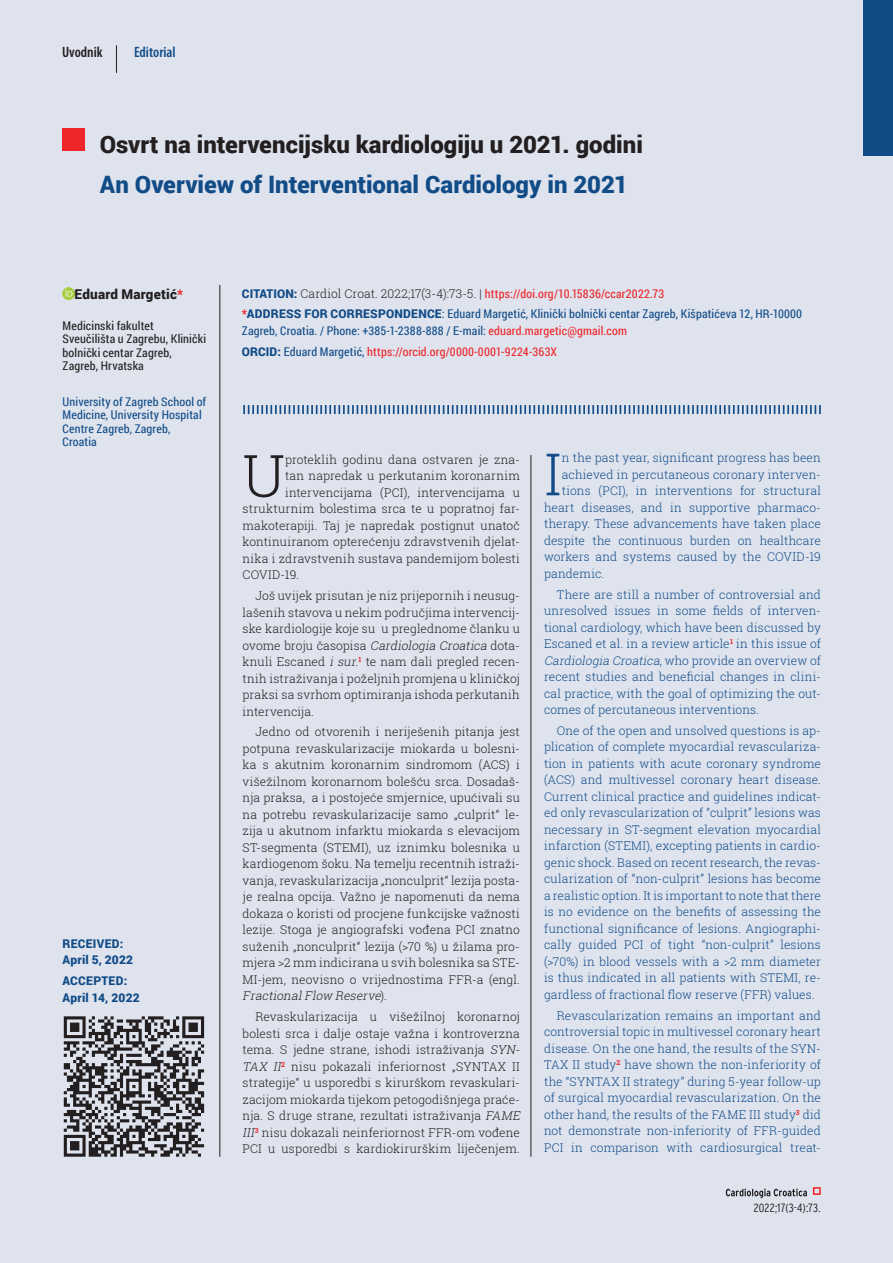
<style>
.page{position:relative;width:893px;height:1263px;background:#dee3ee}
.page>*{position:absolute;margin:0;border:0;box-sizing:border-box;transform-origin:0 0}
.t1{font:300 58.35px "Roboto Slab";color:#231f20}
.t2{font:300 58.35px "Roboto Slab";color:#124c87}
.t3{font:900 24px "Roboto";color:#231f20}
.t4{font:900 24px "Roboto";color:#124c87}
.t5{font:600 condensed 15px "Myriad Pro";color:#124c87}
.t6{font:600 condensed 15px "Myriad Pro";color:#231f20}
.t7{font:900 13.5px "Roboto";letter-spacing:.015em;color:#231f20}
.t8{font:300 12px/16.5px "Roboto Slab";letter-spacing:.01em;color:#124c87;text-align:justify}
.t9{font:300 12px/16.5px "Roboto Slab";letter-spacing:.01em;color:#231f20}
.t10{font:12px/13.5px "Roboto Condensed";letter-spacing:.015em;color:#124c87}
.t11{font:12px "Roboto Condensed";letter-spacing:.015em;color:#ee2629}
.t12{font:12px/13.5px "Roboto Condensed";letter-spacing:.015em;color:#231f20}
.t13{font:900 12px/16.5px "Roboto";letter-spacing:.02em;color:#124c87}
.t14{font:300 condensed 12px "Interstate";letter-spacing:.015em;color:#231f20}
.s1{color:#ee2629}
.s2{font-family:"Roboto";font-weight:900;color:#124c87}
.s3{font-family:"Roboto Slab";font-weight:300;color:#231f20}
.s4{font-family:"Roboto";font-weight:900}
.s5{font-family:"Roboto"}
.s6{color:#124c87}
.s7{font-style:italic}
</style>
<div class="page">
<div style="left:863px;top:0;width:30px;height:155px;background:#124c87"></div>
<div style="left:62px;top:128px;width:23px;height:22px;background:#ee2629"></div>
<hr style="left:220px;top:285px;width:1px;height:872px;background:#231f20">
<svg style="left:63px;top:287px;width:12px;height:12px"></svg>
<svg style="left:116px;top:45px;width:1px;height:28px"></svg>
<svg style="left:726px;top:1188px;width:81px;height:10px"></svg>
<div style="left:813px;top:1187px;width:8px;height:8px;border:2px solid #ee2629"></div>
<svg style="left:243px;top:405px;width:578px;height:9px"></svg>
<hr style="left:531px;top:455px;width:1px;height:702px;background:#231f20">
<svg style="left:64px;top:1016px;width:140px;height:141px"></svg>
<p class="t6" style="left:62px;top:44px;width:42px">Uvodnik</p>
<p class="t5" style="left:134px;top:44px;width:43px">Editorial</p>
<h2 class="t3" style="left:100px;top:127px;width:545px">Osvrt na intervencijsku kardiologiju u 2021. godini</h2>
<h2 class="t4" style="left:100px;top:167px;width:530px">An Overview of Interventional Cardiology in 2021</h2>
<p class="t7" style="left:75px;top:285px;width:110px">Eduard Margetić<span class="s1">*</span></p>
<p class="t12" style="left:63px;top:318px;width:145px">Medicinski fakultet<br>Sveučilišta u Zagrebu, Klinički bolnički centar Zagreb,<br>Zagreb, Hrvatska</p>
<p class="t10" style="left:63px;top:394px;width:145px">University of Zagreb School of<br>Medicine, University Hospital<br>Centre Zagreb, Zagreb,<br>Croatia</p>
<p class="t13" style="left:63px;top:935px;width:72px">Received:<br>April 5, 2022</p>
<p class="t13" style="left:63px;top:972px;width:79px">Accepted:<br>April 14, 2022</p>
<p class="t11" style="left:242px;top:285px;width:424px"><span class="s2">CITATION:</span> <span class="s3">Cardiol Croat. 2022;17(3-4):73-5. |</span> https://doi.org/10.15836/ccar2022.73</p>
<p class="t13" style="left:242px;top:305px;width:98px"><span class="s1">*</span>Address for corr</p>
<p class="t10" style="left:242px;top:305px;width:562px;line-height:16.5px;text-indent:121px"><span class="s4">espondence</span><span class="s5">:</span> Eduard Margetić, Klinički bolnički centar Zagreb, Kišpatićeva 12, HR-10000<br>Zagreb, Croatia. / Phone: +385-1-2388-888 / E-mail: <span class="s1">eduard.margetic@gmail.com</span></p>
<p class="t11" style="left:242px;top:343px;width:317px"><span class="s2">ORCID:</span> <span class="s6">Eduard Margetić,</span> https://orcid.org/0000-0001-9224-363X</p>
<h1 class="t1" style="left:243px;top:436px;width:44px">U</h1>
<p class="t9" style="left:285px;top:451px;width:236px">proteklih godinu dana ostvaren je zna-</p>
<p class="t9" style="left:285px;top:467px;width:236px">tan napredak u perkutanim koronarnim</p>
<p class="t9" style="left:285px;top:484px;width:236px">intervencijama (PCI), intervencijama u</p>
<p class="t9" style="left:243px;top:500px;width:279px">strukturnim bolestima srca te u popratnoj far-</p>
<p class="t9" style="left:243px;top:517px;width:279px">makoterapiji. Taj je napredak postignut unatoč</p>
<p class="t9" style="left:243px;top:533px;width:279px">kontinuiranom opterećenju zdravstvenih djelat-</p>
<p class="t9" style="left:243px;top:550px;width:279px">nika i zdravstvenih sustava pandemijom bolesti</p>
<p class="t9" style="left:243px;top:566px;width:58px">COVID-19.</p>
<p class="t9" style="left:243px;top:587px;width:279px;text-indent:13px">Još uvijek prisutan je niz prijepornih i neusug&shy;lašenih stavova u nekim područjima intervencij&shy;ske kardiologije koje su u preglednome članku u ovome broju časopisa <span class="s7">Cardiologia Croatica</span>dota&shy;knuli Escaned <span class="s7">i sur.</span><sup>1</sup> te nam dali pregled recen&shy;tnih istraživanja i poželjnih promjena u kliničkoj praksi sa svrhom optimiranja ishoda perkutanih intervencija.</p>
<p class="t9" style="left:243px;top:723px;width:279px;text-align:justify;text-indent:13px">Jedno od otvorenih i neriješenih pitanja jest potpuna revaskularizacije miokarda u bolesni&shy;ka s akutnim koronarnim sindromom (ACS) i višežilnom koronarnom bolešću srca. Dosadaš&shy;nja praksa, a i postojeće smjernice, upućivali su na potrebu revaskularizacije samo „culprit“ le&shy;zija u akutnom infarktu miokarda s elevacijom ST-segmenta (STEMI), uz iznimku bolesnika u kardiogenom šoku. Na temelju recentnih istraži&shy;vanja, revaskularizacija „nonculprit“ lezija posta&shy;je realna opcija. Važno je napomenuti da nema dokaza o koristi od procjene funkcijske važnosti lezije. Stoga je angiografski vođena PCI znatno suženih „nonculprit“ lezija (&gt;70 %) u žilama pro&shy;mjera &gt;2 mm indicirana u svih bolesnika sa STE-MI-jem, neovisno o vrijednostima FFR-a (engl.<br><span class="s7">FractionalFlow Reserve</span>) .</p>
<p class="t9" style="left:243px;top:1008px;width:282px;text-indent:13px">Revaskularizacija u višežilnoj koronarnoj bolesti srca i dalje ostaje važna i kontroverzna tema. S jedne strane, ishodi istraživanja <span class="s7">SYN-TAX II</span><sup>2</sup> nisu pokazali inferiornost „SYNTAX II strategije“ u usporedbi s kirurškom revaskulari&shy;zacijom miokarda tijekom petogodišnjega praće&shy;nja. S druge strane, rezultati istraživanja <span class="s7">FAME III</span><sup>3</sup> nisu dokazali neinferiornost FFR-om vođene PCI u usporedbi s kardiokirurškim liječenjem.</p>
<h1 class="t2" style="left:544px;top:434px;width:19px">I</h1>
<p class="t8" style="left:562px;top:449px;width:261px">n the past year, significant progress has been</p>
<p class="t8" style="left:562px;top:466px;width:261px">achieved in percutaneous coronary interven-</p>
<p class="t8" style="left:562px;top:482px;width:261px">tions (PCI), in interventions for structural</p>
<p class="t8" style="left:544px;top:499px;width:278px">heart diseases, and in supportive pharmaco-</p>
<p class="t8" style="left:544px;top:515px;width:278px">therapy. These advancements have taken place</p>
<p class="t8" style="left:544px;top:532px;width:278px">despite the continuous burden on healthcare</p>
<p class="t8" style="left:544px;top:548px;width:278px">workers and systems caused by the COVID-19</p>
<p class="t8" style="left:544px;top:565px;width:62px">pandemic.</p>
<p class="t8" style="left:544px;top:586px;width:278px;text-indent:13px">There are still a number of controversial and unresolved issues in some fields of interven&shy;tional cardiology, which have been discussed by Escaned et al. in a review article<sup>1</sup> in this issue of <span class="s7">Cardiologia Croatica</span>, wh o p r o v i d e a n o ve r v i e w o f recent studies and beneficial changes in clini&shy;cal practice, with the goal of optimizing the out&shy;comes of percutaneous interventions.</p>
<p class="t8" style="left:544px;top:722px;width:278px;text-indent:13px">One of the open and unsolved questions is ap&shy;plication of complete myocardial revasculariza&shy;tion in patients with acute coronary syndrome (ACS) and multivessel coronary heart disease.<br>Current clinical practice and guidelines indicat&shy;ed only revascularization of “culprit” lesions was necessary in ST-segment elevation myocardial infarction (STEMI), excepting patients in cardio&shy;genic shock. Based on recent research, the revas&shy;cularization of “non-culprit” lesions has become a realistic option. It is important to note that there is no evidence on the benefits of assessing the functional significance of lesions. Angiographi&shy;cally guided PCI of tight “non-culprit” lesions (&gt;70%) in blood vessels with a &gt;2 mm diameter is thus indicated in all patients with STEMI, re&shy;gardless of fractional flow reserve (FFR) values.</p>
<p class="t8" style="left:544px;top:1007px;width:278px;text-indent:13px">Revascularization remains an important and controversial topic in multivessel coronary heart disease. On the one hand, the results of the SYN-TAX II study<sup>2</sup> have shown the non-inferiority of the “SYNTAX II strategy” during 5-year follow-up of surgical myocardial revascularization. On the other hand, the results of the FAME III study<sup>3</sup> did not demonstrate non-inferiority of FFR-guided PCI in comparison with cardiosurgical treat-</p>
<p class="t14" style="left:754px;top:1201px;width:69px">2022;17(3-4):73.</p>
</div>
